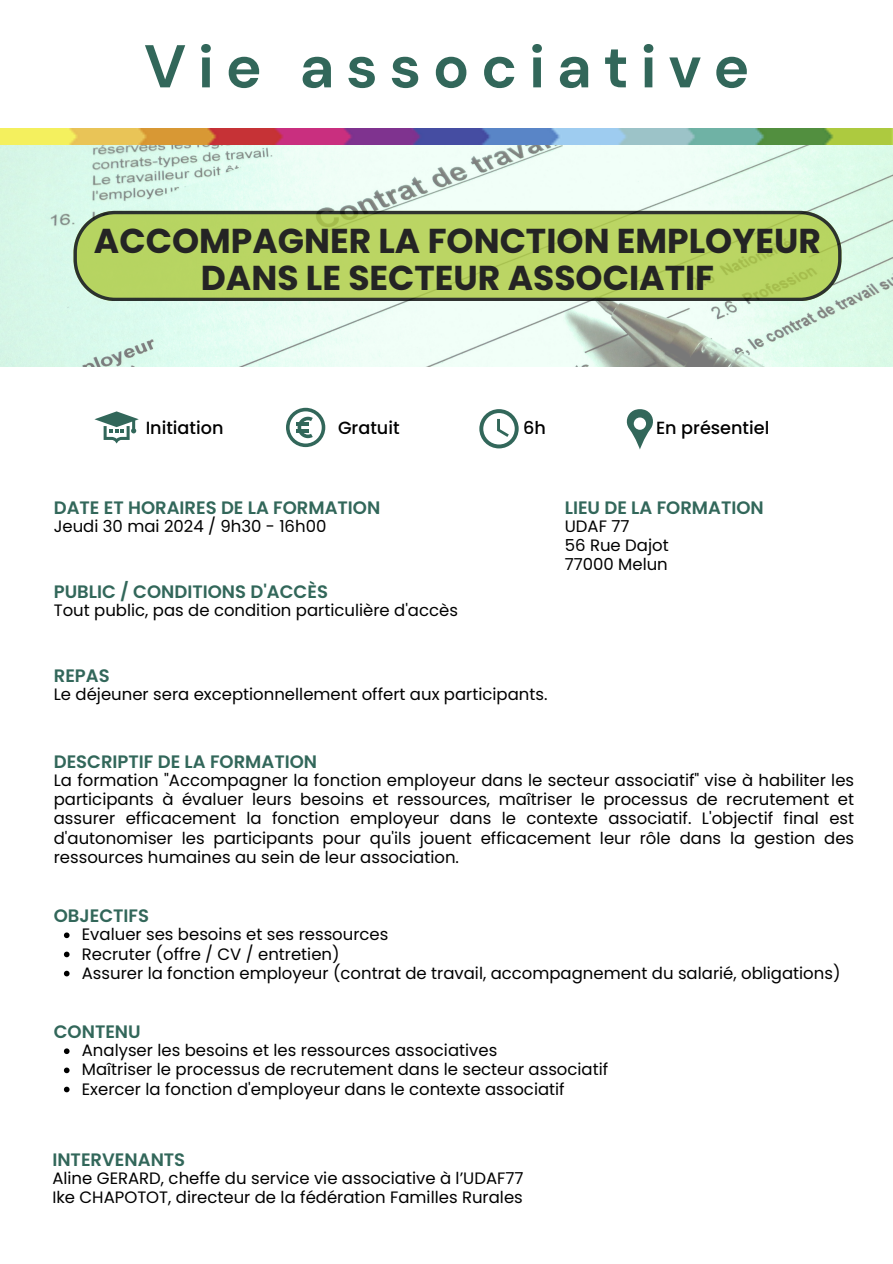
<style>
.page{position:relative;width:893px;height:1264px;background:#fff}
.page>*{position:absolute;margin:0;border:0;box-sizing:border-box;transform-origin:0 0}
.t1{font:700 60.15px "DM Sans";letter-spacing:.195em;color:#32675a}
.t2{font:700 34.5px/37.2px "Poppins";color:#242424;text-align:center}
.t3{font:600 18px "Poppins";color:#32675a}
.t4{font:500 17.7px "Poppins";color:#000}
.t5{font:16.5px/19.2px "Poppins";color:#000;text-align:justify}
</style>
<div class="page">
<img style="left:0;top:129px;width:892px;height:238px">
<svg style="left:73px;top:211px;width:768px;height:90px;background:#afc861"></svg>
<svg style="left:94px;top:411px;width:45px;height:32px"></svg>
<svg style="left:286px;top:408px;width:39px;height:39px"></svg>
<svg style="left:479px;top:409px;width:39px;height:39px"></svg>
<svg style="left:626px;top:409px;width:27px;height:40px"></svg>
<svg style="left:64px;top:932px;width:6px;height:6px"></svg>
<svg style="left:64px;top:951px;width:6px;height:6px"></svg>
<svg style="left:64px;top:970px;width:6px;height:6px"></svg>
<svg style="left:64px;top:1048px;width:6px;height:6px"></svg>
<svg style="left:64px;top:1067px;width:6px;height:6px"></svg>
<svg style="left:64px;top:1086px;width:6px;height:6px"></svg>
<h3 class="t1" style="left:144px;top:28px;width:607px">Vie associative</h3>
<p class="t2" style="left:94px;top:222px;width:728px">ACCOMPAGNER LA FONCTION EMPLOYEUR<br>DANS LE SECTEUR ASSOCIATIF</p>
<p class="t4" style="left:146px;top:416px;width:79px">Initiation</p>
<p class="t4" style="left:338px;top:416px;width:63px">Gratuit</p>
<p class="t4" style="left:523px;top:416px;width:24px">6h</p>
<p class="t4" style="left:656px;top:416px;width:115px">En présentiel</p>
<p class="t3" style="left:54px;top:495px;width:328px">DATE ET HORAIRES DE LA FORMATION</p>
<p class="t5" style="left:54px;top:516px;width:274px">Jeudi 30 mai 2024 / 9h30 - 16h00</p>
<p class="t3" style="left:54px;top:579px;width:276px">PUBLIC / CONDITIONS D'ACCÈS</p>
<p class="t5" style="left:54px;top:600px;width:405px">Tout public, pas de condition particulière d'accès</p>
<h3 class="t3" style="left:564px;top:495px;width:200px">LIEU DE LA FORMATION</h3>
<p class="t5" style="left:564px;top:516px;width:66px">UDAF 77</p>
<p class="t5" style="left:564px;top:535px;width:105px">56 Rue Dajot</p>
<p class="t5" style="left:564px;top:554px;width:105px">77000 Melun</p>
<p class="t3" style="left:54px;top:663px;width:57px">REPAS</p>
<p class="t5" style="left:54px;top:684px;width:495px">Le déjeuner sera exceptionnellement offert aux participants.</p>
<p class="t3" style="left:54px;top:749px;width:265px">DESCRIPTIF DE LA FORMATION</p>
<h2 class="t5" style="left:54px;top:770px;width:801px">La formation "Accompagner la fonction employeur dans le secteur associatif" vise à habiliter les participants à évaluer leurs besoins et ressources, maîtriser le processus de recrutement et assurer efficacement la fonction employeur dans le contexte associatif. L'objectif final est d'autonomiser les participants pour qu'ils jouent efficacement leur rôle dans la gestion des ressources humaines au sein de leur association.</h2>
<p class="t3" style="left:54px;top:903px;width:97px">OBJECTIFS</p>
<p class="t5" style="left:82px;top:925px;width:308px">Evaluer ses besoins et ses ressources</p>
<p class="t5" style="left:82px;top:944px;width:259px">Recruter (offre / CV / entretien)</p>
<p class="t5" style="left:82px;top:963px;width:760px">Assurer la fonction employeur (contrat de travail, accompagnement du salarié, obligations)</p>
<h4 class="t3" style="left:54px;top:1019px;width:88px">CONTENU</h4>
<p class="t5" style="left:82px;top:1040px;width:417px">Analyser les besoins et les ressources associatives</p>
<p class="t5" style="left:82px;top:1060px;width:528px">Maîtriser le processus de recrutement dans le secteur associatif</p>
<p class="t5" style="left:82px;top:1079px;width:484px">Exercer la fonction d'employeur dans le contexte associatif</p>
<p class="t3" style="left:52px;top:1146px;width:134px">INTERVENANTS</p>
<p class="t5" style="left:52px;top:1168px;width:472px">Aline GERARD, cheffe du service vie associative à l’UDAF77</p>
<p class="t5" style="left:52px;top:1187px;width:472px">Ike CHAPOTOT, directeur de la fédération Familles Rurales</p>
</div>
